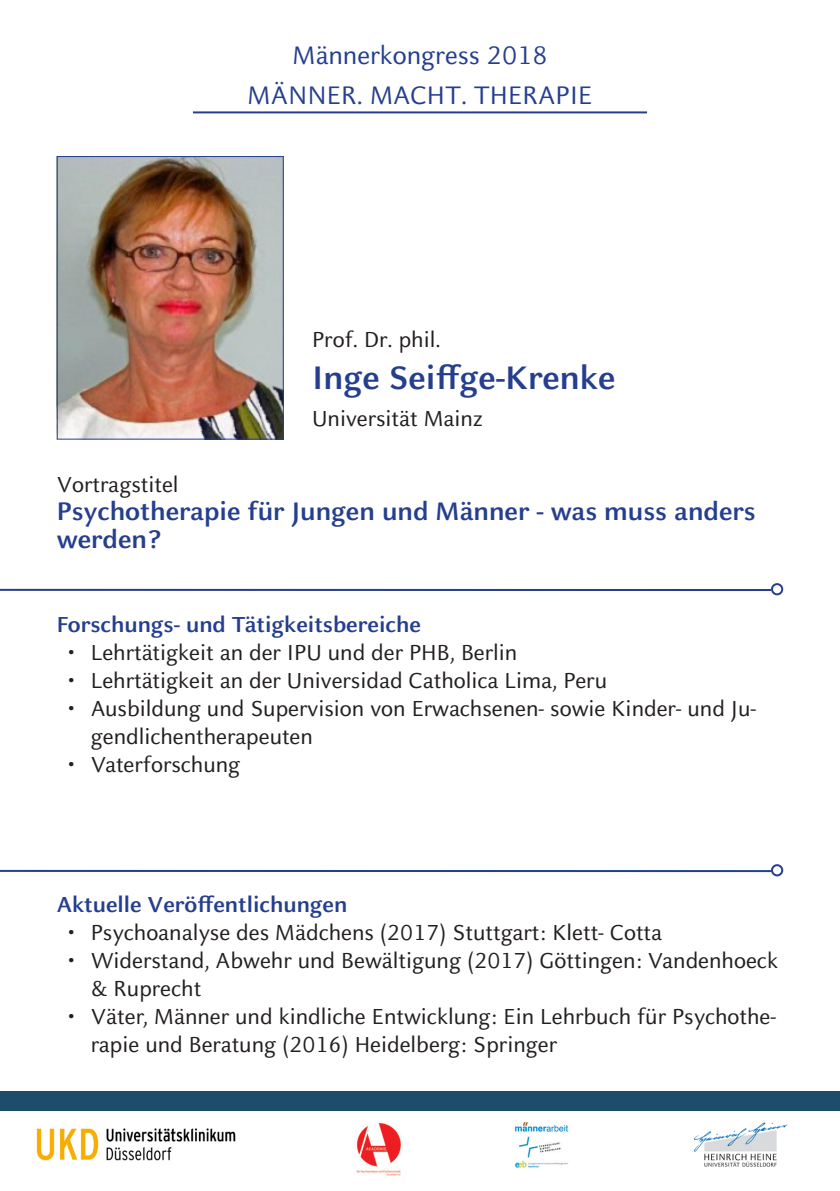
<style>
.page{position:relative;width:840px;height:1191px;background:#fff}
.page>*{position:absolute;margin:0;border:0;box-sizing:border-box;transform-origin:0 0}
.t1{font:700 36px "HHU Celeste Sans";color:#253f8e}
.t2{font:700 28px/28px "HHU Celeste Sans";color:#253f8e}
.t3{font:28px/40px "HHU Celeste Sans";color:#253f8e;text-align:center}
.t4{font:24px/28px "HHU Celeste Sans";color:#231f20}
.t5{font:700 24px "HHU Celeste Sans";color:#253f8e}
</style>
<div class="page">
<hr style="left:193px;top:111px;width:453px;height:2px;background:#253f8e">
<img style="left:694px;top:1122px;width:94px;height:45px">
<img style="left:515px;top:1122px;width:54px;height:46px">
<img style="left:36px;top:1128px;width:199px;height:33px">
<img style="left:356px;top:1122px;width:45px;height:54px">
<hr style="left:0;top:589px;width:770px;height:2px;background:#253f8e">
<div style="left:770px;top:583px;width:12px;height:12px;border:2px solid #253f8e;border-radius:50%"></div>
<hr style="left:0;top:870px;width:770px;height:2px;background:#253f8e">
<div style="left:770px;top:864px;width:12px;height:12px;border:2px solid #253f8e;border-radius:50%"></div>
<div style="left:0;top:1091px;width:839px;height:20px;background:#1e4d6b"></div>
<img style="left:59px;top:158px;width:222px;height:279px">
<div style="left:57px;top:156px;width:226px;height:283px;border:1px solid #253f8e"></div>
<p class="t3" style="left:247px;top:35px;width:346px">Männerkongress 2018<br>MÄNNER. MACHT. THERAPIE</p>
<p class="t4" style="left:312px;top:325px;width:130px">Prof. Dr. phil.</p>
<p class="t1" style="left:312px;top:355px;width:305px">Inge Seiffge-Krenke</p>
<p class="t4" style="left:57px;top:470px;width:123px">Vortragstitel</p>
<p class="t4" style="left:312px;top:403px;width:172px">Universität Mainz</p>
<p class="t2" style="left:57px;top:496px;width:700px">Psychotherapie für Jungen und Männer - was muss anders werden?</p>
<p class="t5" style="left:57px;top:609px;width:365px">Forschungs- und Tätigkeitsbereiche</p>
<p class="t4" style="left:68px;top:638px;width:450px">• Lehrtätigkeit an der IPU und der PHB, Berlin</p>
<p class="t4" style="left:68px;top:666px;width:540px">• Lehrtätigkeit an der Universidad Catholica Lima, Peru</p>
<p class="t4" style="left:91px;top:694px;width:666px;text-indent:-23px">• Ausbildung und Supervision von Erwachsenen- sowie Kinder- und Ju&shy;gendlichentherapeuten</p>
<p class="t4" style="left:68px;top:750px;width:173px">• Vaterforschung</p>
<p class="t5" style="left:57px;top:889px;width:292px">Aktuelle Veröffentlichungen</p>
<p class="t4" style="left:68px;top:918px;width:595px">• Psychoanalyse des Mädchens (2017) Stuttgart: Klett- Cotta</p>
<p class="t4" style="left:91px;top:946px;width:688px;text-indent:-23px">• Widerstand, Abwehr und Bewältigung (2017) Göttingen: Vandenhoeck &amp; Ruprecht</p>
<p class="t4" style="left:91px;top:1002px;width:686px;text-indent:-23px">• Väter, Männer und kindliche Entwicklung: Ein Lehrbuch für Psychothe&shy;rapie und Beratung (2016) Heidelberg: Springer</p>
</div>
